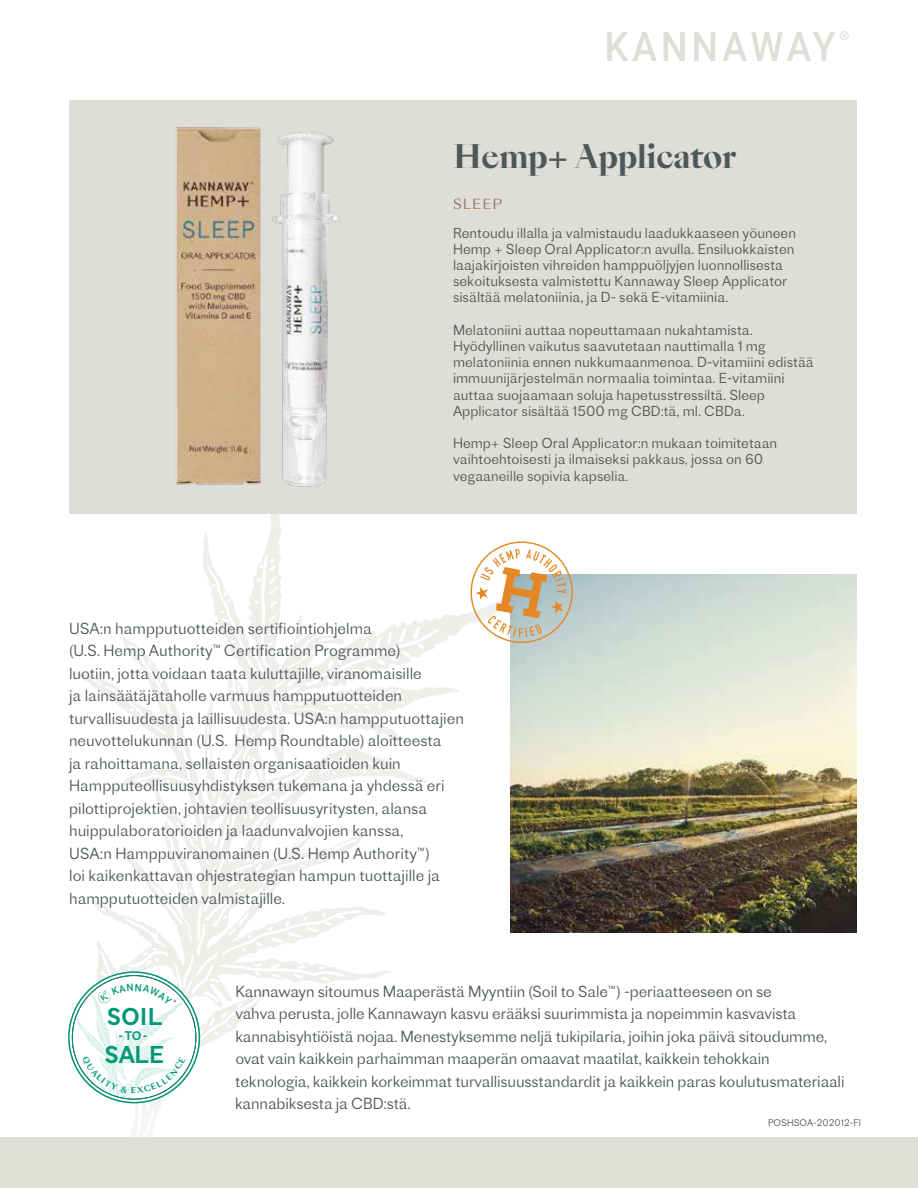
<style>
.page{position:relative;width:918px;height:1188px;background:#fff}
.page>*{position:absolute;margin:0;border:0;box-sizing:border-box;transform-origin:0 0}
.t1{font:700 31.5px "Sang Bleu Empire";letter-spacing:-.01em;color:#4e5859}
.t2{font:22.65px/37.7px "Proto Grotesk";color:#009878}
.t3{font:300 15px/22.5px "Proto Grotesk";color:#4e5859}
.t4{font:300 13.5px/16.2px "Proto Grotesk";color:#4e5859}
.t5{font:13.5px "Sang Bleu Sunrise";letter-spacing:.08em;color:#95785e}
.t6{font:11.7px "Proto Grotesk";color:#009878}
.t7{font:300 9px "Proto Grotesk";color:#4e5859}
</style>
<div class="page">
<div style="left:69px;top:100px;width:787px;height:414px;background:#deddd7"></div>
<svg style="left:90px;top:554px;width:349px;height:493px"></svg>
<img style="left:510px;top:574px;width:346px;height:359px">
<svg style="left:469px;top:541px;width:105px;height:102px"></svg>
<div style="left:0;top:1137px;width:918px;height:51px;background:#dfded7"></div>
<svg style="left:607px;top:32px;width:50px;height:29px"></svg>
<svg style="left:664px;top:32px;width:21px;height:29px"></svg>
<svg style="left:694px;top:32px;width:21px;height:29px"></svg>
<svg style="left:723px;top:31px;width:126px;height:30px"></svg>
<img style="left:176px;top:127px;width:318px;height:418px">
<svg style="left:68px;top:971px;width:132px;height:132px"></svg>
<h1 class="t1" style="left:453px;top:134px;width:285px">Hemp+ Applicator</h1>
<p class="t5" style="left:453px;top:195px;width:51px">SLEEP</p>
<p class="t4" style="left:453px;top:224px;width:345px">Rentoudu illalla ja valmistaudu laadukkaaseen yöuneen Hemp + Sleep Oral Applicator:n avulla. Ensiluokkaisten laajakirjoisten vihreiden hamppuöljyjen luonnollisesta sekoituksesta valmistettu Kannaway Sleep Applicator sisältää melatoniinia, ja D- sekä E-vitamiinia.</p>
<p class="t4" style="left:453px;top:321px;width:362px">Melatoniini auttaa nopeuttamaan nukahtamista.<br>Hyödyllinen vaikutus saavutetaan nauttimalla 1 mg melatoniinia ennen nukkumaanmenoa. D-vitamiini edistää immuunijärjestelmän normaalia toimintaa. E-vitamiini auttaa suojaamaan soluja hapetusstressiltä. Sleep Applicator sisältää 1500 mg CBD:tä, ml. CBDa.</p>
<p class="t4" style="left:453px;top:435px;width:326px">Hemp+ Sleep Oral Applicator:n mukaan toimitetaan vaihtoehtoisesti ja ilmaiseksi pakkaus, jossa on 60 vegaaneille sopivia kapselia.</p>
<p class="t3" style="left:69px;top:616px;width:396px">USA:n hampputuotteiden sertifiointiohjelma<br>(U.S. Hemp Authority™ Certification Programme)<br>luotiin, jotta voidaan taata kuluttajille, viranomaisille<br>ja lainsäätäjätaholle varmuus hampputuotteiden turvallisuudesta ja laillisuudesta. USA:n hampputuottajien neuvottelukunnan (U.S. Hemp Roundtable) aloitteesta<br>ja rahoittamana, sellaisten organisaatioiden kuin Hampputeollisuusyhdistyksen tukemana ja yhdessä eri pilottiprojektien, johtavien teollisuusyritysten, alansa huippulaboratorioiden ja laadunvalvojien kanssa,<br>USA:n Hamppuviranomainen (U.S. Hemp Authority™)<br>loi kaikenkattavan ohjestrategian hampun tuottajille ja hampputuotteiden valmistajille.</p>
<h2 class="t2" style="left:104px;top:997px;width:62px">SOIL<br>SALE</h2>
<p class="t6" style="left:119px;top:1027px;width:31px">-TO-</p>
<p class="t3" style="left:235px;top:980px;width:611px">Kannawayn sitoumus Maaperästä Myyntiin (Soil to Sale™) -periaatteeseen on se<br>vahva perusta, jolle Kannawayn kasvu erääksi suurimmista ja nopeimmin kasvavista kannabisyhtiöistä nojaa. Menestyksemme neljä tukipilaria, joihin joka päivä sitoudumme, ovat vain kaikkein parhaimman maaperän omaavat maatilat, kaikkein tehokkain teknologia, kaikkein korkeimmat turvallisuusstandardit ja kaikkein paras koulutusmateriaali kannabiksesta ja CBD:stä.</p>
<p class="t7" style="left:768px;top:1116px;width:95px">POSHSOA-202012-FI</p>
</div>
